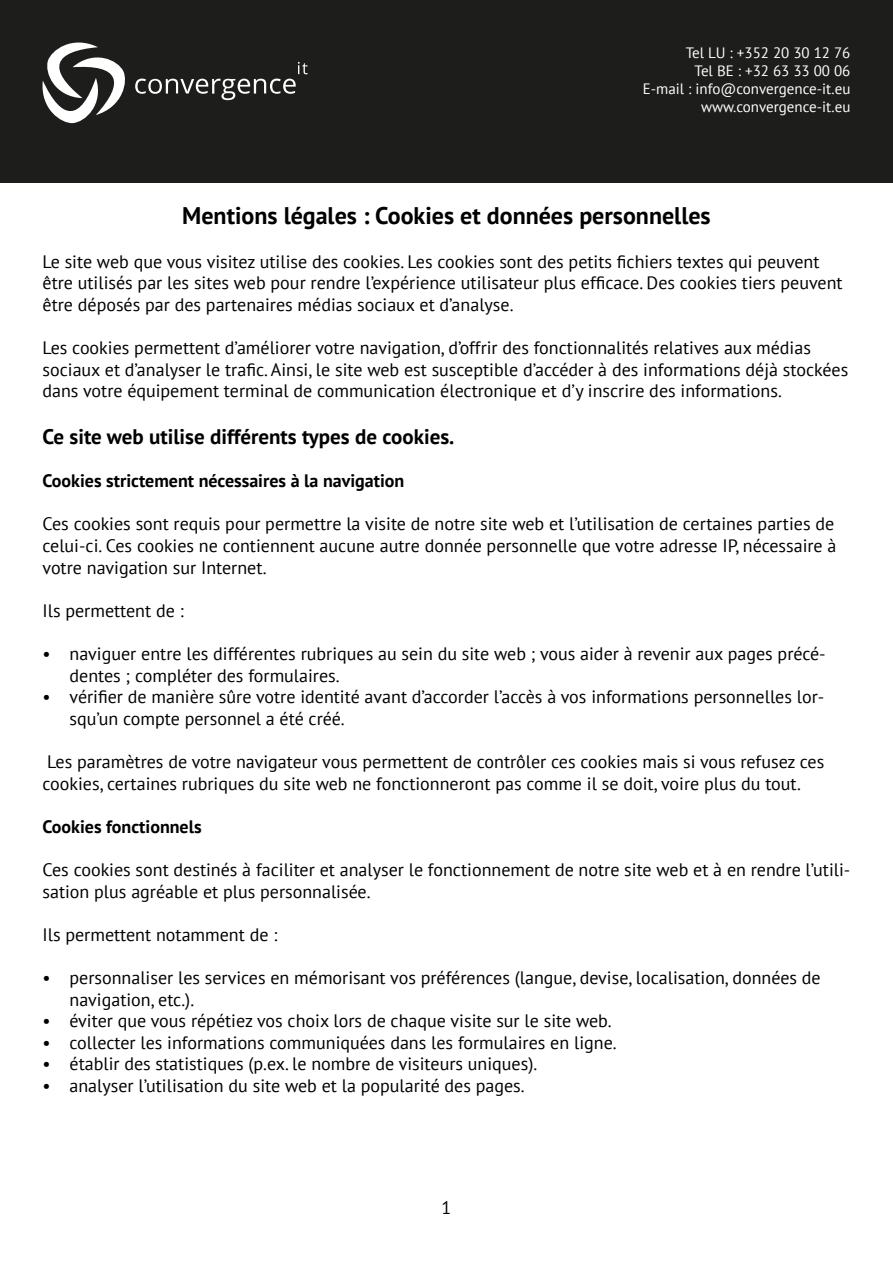
<style>
.page{position:relative;width:893px;height:1263px;background:#fff}
.page>*{position:absolute;margin:0;border:0;box-sizing:border-box;transform-origin:0 0}
.t1{font:700 24px "PT Sans";color:#000}
.t2{font:700 21px "PT Sans";color:#000}
.t3{font:18px/21.6px "PT Sans";color:#000}
.t4{font:700 18px "PT Sans";color:#000}
.t5{font:15px/18px "PT Sans";color:#fff;text-align:right}
</style>
<div class="page">
<div style="left:0;top:0;width:893px;height:183px;background:#1d1e1c"></div>
<svg style="left:135px;top:62px;width:173px;height:38px"></svg>
<svg style="left:42px;top:42px;width:83px;height:82px"></svg>
<p class="t5" style="left:643px;top:43px;width:209px">Tel LU : +352 20 30 12 76<br>Tel BE : +32 63 33 00 06<br>E-mail : info@convergence-it.eu www.convergence-it.eu</p>
<h1 class="t1" style="left:182px;top:200px;width:530px">Mentions légales : Cookies et données personnelles</h1>
<p class="t3" style="left:43px;top:250px;width:802px">Le site web que vous visitez utilise des cookies. Les cookies sont des petits fichiers textes qui peuvent être utilisés par les sites web pour rendre l’expérience utilisateur plus efficace. Des cookies tiers peuvent être déposés par des partenaires médias sociaux et d’analyse.</p>
<p class="t3" style="left:43px;top:336px;width:807px">Les cookies permettent d’améliorer votre navigation, d’offrir des fonctionnalités relatives aux médias sociaux et d’analyser le trafic. Ainsi, le site web est susceptible d’accéder à des informations déjà stockées dans votre équipement terminal de communication électronique et d’y inscrire des informations.</p>
<p class="t2" style="left:43px;top:423px;width:413px">Ce site web utilise différents types de cookies.</p>
<p class="t4" style="left:43px;top:469px;width:363px">Cookies strictement nécessaires à la navigation</p>
<p class="t3" style="left:43px;top:513px;width:795px">Ces cookies sont requis pour permettre la visite de notre site web et l’utilisation de certaines parties de celui-ci. Ces cookies ne contiennent aucune autre donnée personnelle que votre adresse IP, nécessaire à votre navigation sur Internet.</p>
<p class="t3" style="left:43px;top:599px;width:143px">Ils permettent de :</p>
<p class="t3" style="left:70px;top:642px;width:758px;text-indent:-27px">• naviguer entre les différentes rubriques au sein du site web ; vous aider à revenir aux pages précé&shy;dentes ; compléter des formulaires.</p>
<p class="t3" style="left:70px;top:686px;width:756px;text-indent:-27px">• vérifier de manière sûre votre identité avant d’accorder l’accès à vos informations personnelles lor&shy;squ’un compte personnel a été créé.</p>
<p class="t3" style="left:43px;top:750px;width:783px">Les paramètres de votre navigateur vous permettent de contrôler ces cookies mais si vous refusez ces cookies, certaines rubriques du site web ne fonctionneront pas comme il se doit, voire plus du tout.</p>
<p class="t4" style="left:43px;top:814px;width:161px">Cookies fonctionnels</p>
<p class="t3" style="left:43px;top:858px;width:809px">Ces cookies sont destinés à faciliter et analyser le fonctionnement de notre site web et à en rendre l’utili&shy;sation plus agréable et plus personnalisée.</p>
<p class="t3" style="left:43px;top:923px;width:236px">Ils permettent notamment de :</p>
<p class="t3" style="left:70px;top:966px;width:753px;text-indent:-27px">• personnaliser les services en mémorisant vos préférences (langue, devise, localisation, données de navigation, etc.).</p>
<p class="t3" style="left:43px;top:1010px;width:571px">• éviter que vous répétiez vos choix lors de chaque visite sur le site web.</p>
<p class="t3" style="left:43px;top:1031px;width:576px">• collecter les informations communiquées dans les formulaires en ligne.</p>
<p class="t3" style="left:43px;top:1053px;width:496px">• établir des statistiques (p.ex. le nombre de visiteurs uniques).</p>
<p class="t3" style="left:43px;top:1074px;width:484px">• analyser l’utilisation du site web et la popularité des pages.</p>
<p class="t3" style="left:442px;top:1197px;width:11px">1</p>
</div>
